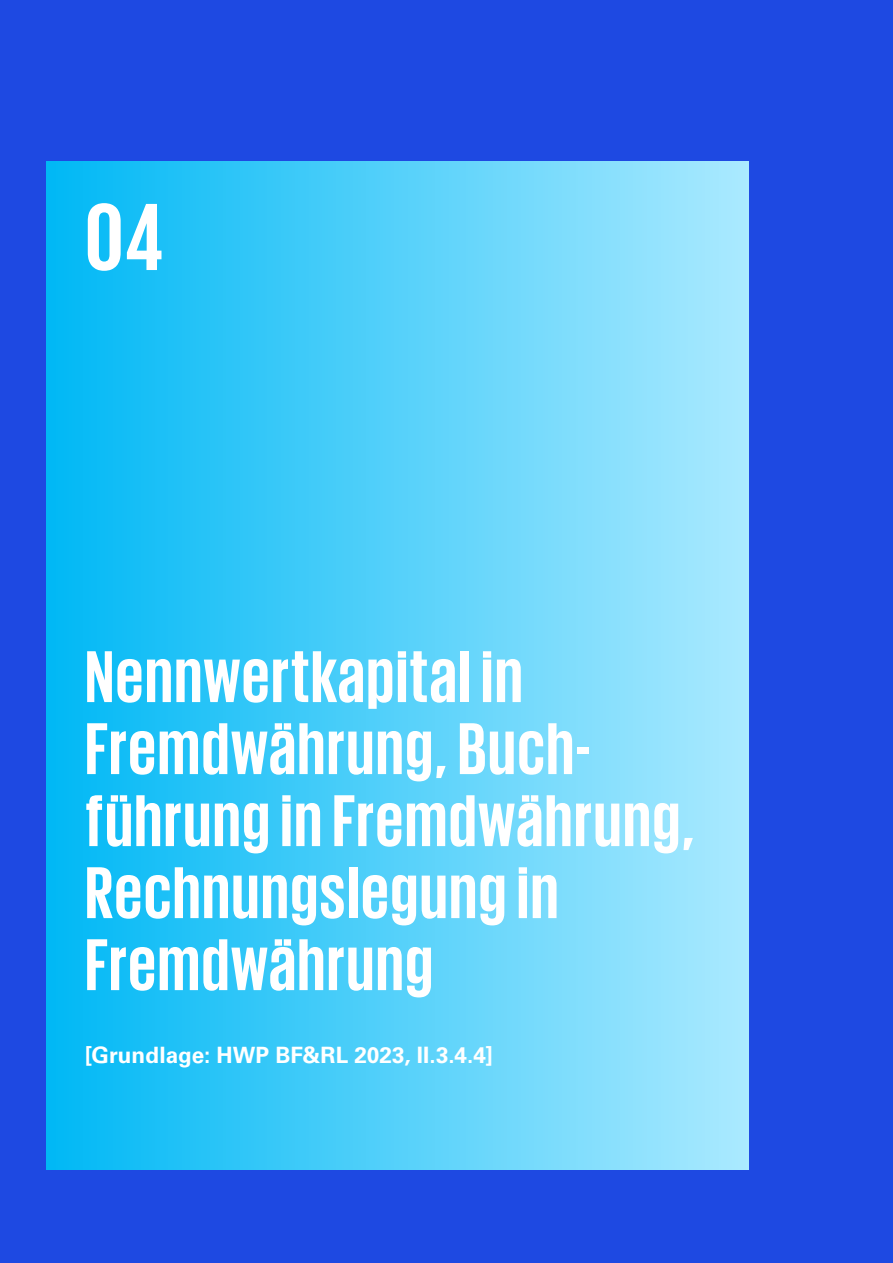
<style>
.page{position:relative;width:893px;height:1263px;background:#1e49e2}
.page>*{position:absolute;margin:0;border:0;box-sizing:border-box;transform-origin:0 0}
.t1{font:700 97.5px "KPMG";color:#fff}
.t2{font:700 75px/72px "KPMG";letter-spacing:.02em;color:#fff}
.t3{font:700 22.5px "Univers LT Std";letter-spacing:.005em;color:#fff}
</style>
<div class="page">
<div style="left:47px;top:162px;width:701px;height:1007px;background:linear-gradient(to right,#00b8f5,#abeaff)"></div>
<h1 class="t1" style="left:85px;top:188px;width:80px">04</h1>
<p class="t2" style="left:85px;top:638px;width:611px">Nennwertkapital in<br>Fremdwährung, Buch&shy;führung in Fremdwährung,<br>Rechnungslegung in<br>Fremdwährung</p>
<p class="t3" style="left:85px;top:1042px;width:409px">[Grundlage: HWP BF&amp;RL 2023, II.3.4.4]</p>
</div>
